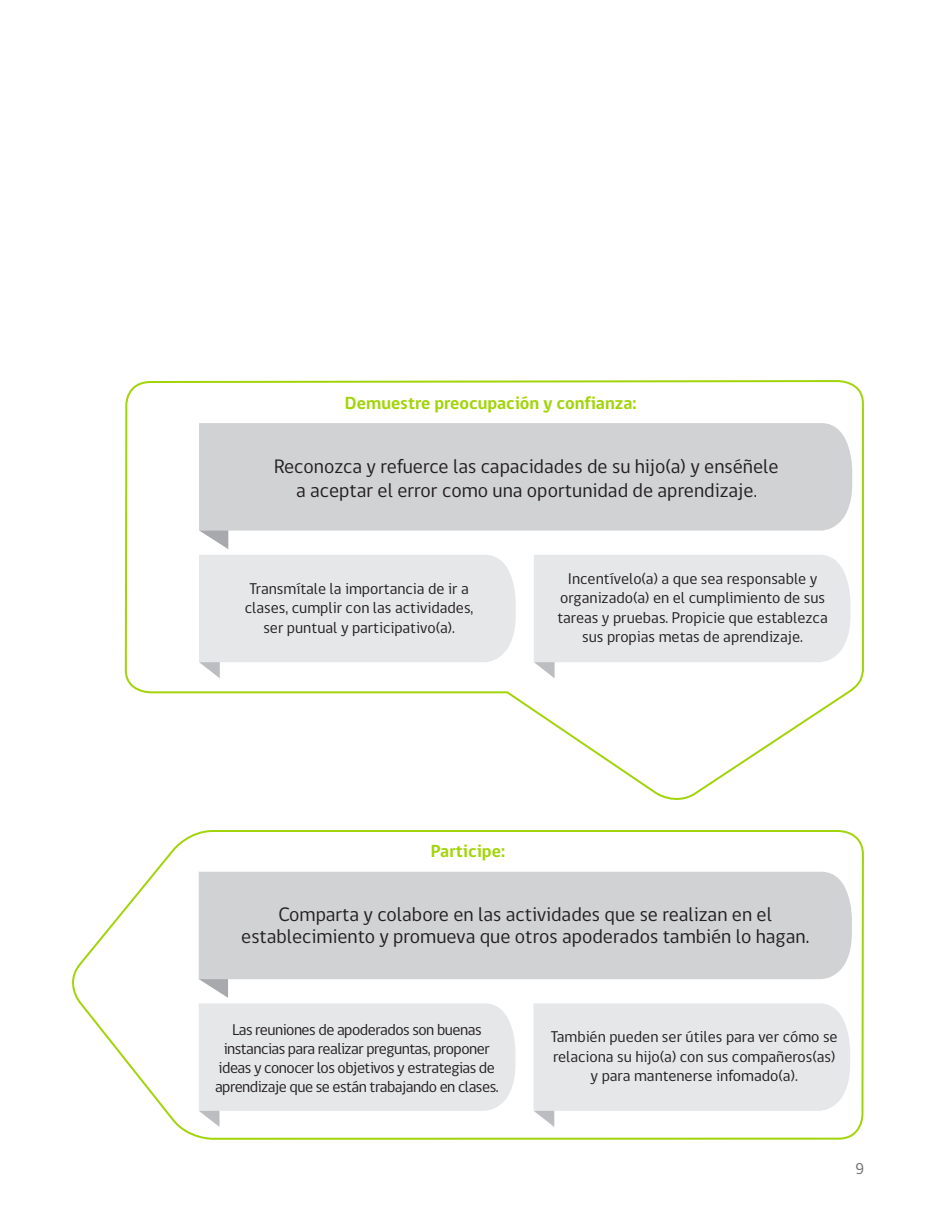
<style>
.page{position:relative;width:936px;height:1219px;background:#fff}
.page>*{position:absolute;margin:0;border:0;box-sizing:border-box;transform-origin:0 0}
.Txt_cajas_azules{font:20px/22px "gob CL";color:#231f20;text-align:center}
.Txt_cajas_azules-2{font:700 18px "gob CL";color:#a2d40a}
.Txt_cajas_azules-3{font:16px/19.2px "gob CL";color:#231f20;text-align:center}
.Txt_cajas_azules-4{font:16px/19.2px "gob CL";letter-spacing:-.03em;color:#231f20;text-align:center}
.t1{font:16px "gob CL";color:#6c6d70}
.s1{font-size:18px}
</style>
<div class="page">
<svg style="left:124px;top:380px;width:740px;height:760px"></svg>
<svg style="left:854px;top:724px;width:7px;height:6px"></svg>
<div style="left:199px;top:872px;width:652px;height:107px;background:#d1d2d4"></div>
<svg style="left:199px;top:972px;width:316px;height:155px"></svg>
<svg style="left:533px;top:1003px;width:317px;height:124px;background:#e9eaec"></svg>
<svg style="left:199px;top:531px;width:29px;height:18px"></svg>
<div style="left:199px;top:423px;width:653px;height:108px;background:#d1d2d4"></div>
<svg style="left:199px;top:555px;width:316px;height:123px;background:#e9eaeb"></svg>
<svg style="left:533px;top:555px;width:317px;height:123px;background:#e9eaeb"></svg>
<p class="Txt_cajas_azules-2" style="left:345px;top:391px;width:293px">Demuestre preocupación y confianza:</p>
<p class="Txt_cajas_azules" style="left:274px;top:455px;width:506px;line-height:24px">Reconozca y refuerce las capacidades de su hijo(a) y enséñele a aceptar el error como una oportunidad de aprendizaje<span class="s1">.</span></p>
<p class="Txt_cajas_azules-3" style="left:245px;top:580px;width:230px">Transmítale la importancia de ir a clases, cumplir con las actividades, ser puntual y participativo(a).</p>
<p class="Txt_cajas_azules-3" style="left:557px;top:570px;width:272px">Incentívelo(a) a que sea responsable y organizado(a) en el cumplimiento de sus tareas y pruebas. Propicie que establezca sus propias metas de aprendizaje.</p>
<p class="Txt_cajas_azules-2" style="left:431px;top:839px;width:76px">Participe:</p>
<p class="Txt_cajas_azules" style="left:241px;top:903px;width:569px">Comparta y colabore en las actividades que se realizan en el establecimiento y promueva que otros apoderados también lo hagan.</p>
<p class="Txt_cajas_azules-4" style="left:215px;top:1020px;width:285px">Las reuniones de apoderados son buenas instancias para realizar preguntas, proponer ideas y conocer los objetivos y estrategias de aprendizaje que se están trabajando en clases.</p>
<p class="Txt_cajas_azules-3" style="left:550px;top:1028px;width:288px">También pueden ser útiles para ver cómo se relaciona su hijo(a) con sus compañeros(as) y para mantenerse infomado(a).</p>
<p class="t1" style="left:855px;top:1157px;width:10px">9</p>
</div>
